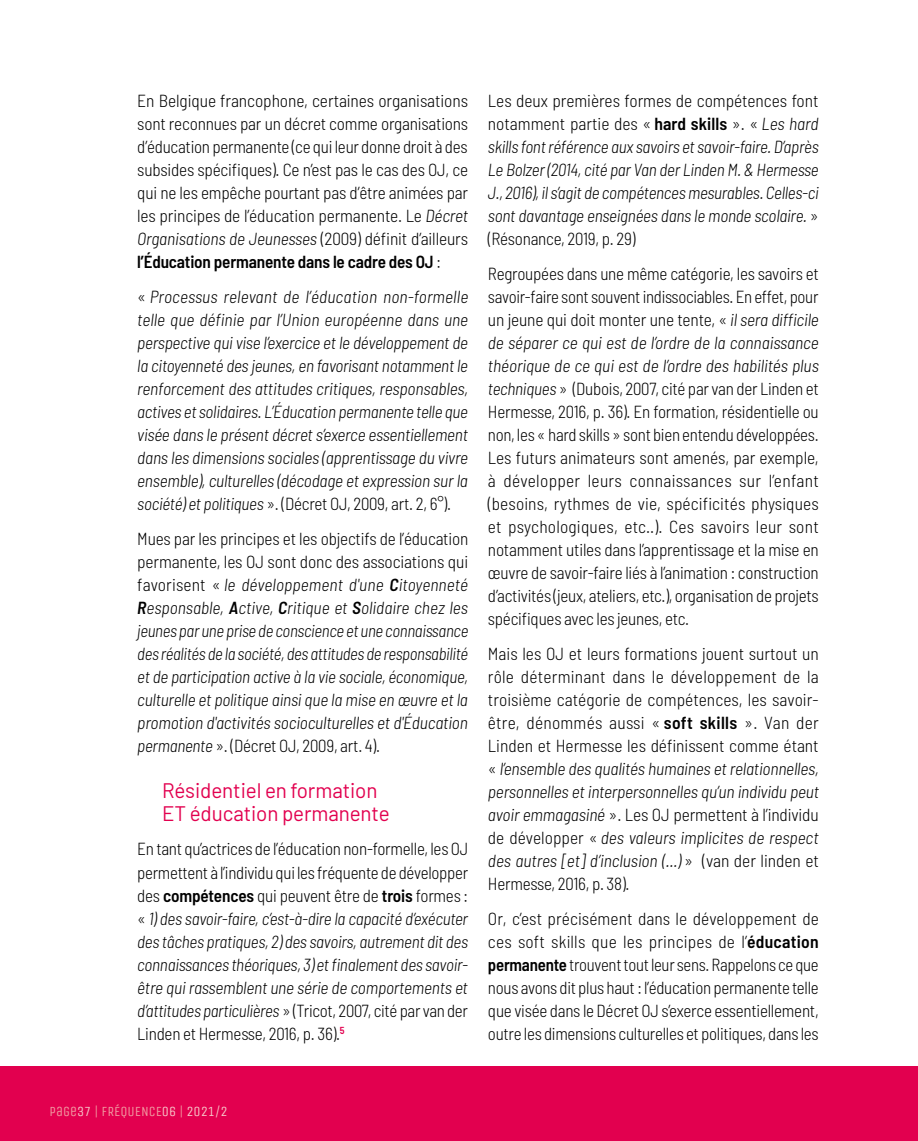
<style>
.page{position:relative;width:918px;height:1141px;background:#fff}
.page>*{position:absolute;margin:0;border:0;box-sizing:border-box;transform-origin:0 0}
.t1{font:21px/23.1px "Barlow";letter-spacing:-.005em;color:#e2004f}
.t2{font:300 semi-condensed 17.5px/23.1px "Barlow";letter-spacing:-.015em;color:#000;text-align:justify}
.t3{font:italic 300 semi-condensed 17.5px/23.1px "Barlow";letter-spacing:-.01em;color:#000;text-align:justify}
.t4{font:14px "Unica One";color:#f19ba1}
.s1{font-style:italic}
.s2{font-weight:600}
.s3{font-style:normal}
.s4{font-weight:600;font-style:normal}
.s5{color:#f7c6c8}
</style>
<div class="page">
<div style="left:0;top:1067px;width:918px;height:74px;background:#e2004f"></div>
<p class="t2" style="left:137px;top:89px;width:332px">En Belgique francophone, certaines organisations sont reconnues par un décret comme organisations d’éducation permanente (ce qui leur donne droit à des subsides spécifiques). Ce n’est pas le cas des OJ, ce qui ne les empêche pourtant pas d’être animées par les principes de l’éducation permanente. Le <span class="s1">Décret Organisations de Jeunesses</span> (2009) définit d’ailleurs <span class="s2">l’Éducation permanente dans le cadre des OJ</span> :</p>
<p class="t3" style="left:137px;top:285px;width:332px"><span class="s3">«</span> Processus relevant de l’éducation non-formelle telle que définie par l’Union européenne dans une perspective qui vise l’exercice et le développement de la citoyenneté des jeunes, en favorisant notamment le renforcement des attitudes critiques, responsables, actives et solidaires. L’Éducation permanente telle que visée dans le présent décret s’exerce essentiellement dans les dimensions sociales (apprentissage du vivre ensemble), culturelles (décodage et expression sur la société) et politiques <span class="s3">». (Décret OJ, 2009, art. 2, 6°).</span></p>
<p class="t3" style="left:137px;top:526px;width:332px"><span class="s3">Mues par les principes et les objectifs de l’éducation permanente, les OJ sont donc des associations qui favorisent «</span> le développement d'une <span class="s2">C</span>itoyenneté <span class="s2">R</span>esponsable, <span class="s2">A</span>ctive, <span class="s2">C</span>ritique et <span class="s2">S</span>olidaire chez les jeunes par une prise de conscience et une connaissance des réalités de la société, des attitudes de responsabilité et de participation active à la vie sociale, économique, culturelle et politique ainsi que la mise en œuvre et la promotion d'activités socioculturelles et d'Éducation permanente <span class="s3">». (Décret OJ, 2009, art. 4).</span></p>
<p class="t1" style="left:162px;top:777px;width:229px">Résidentiel en formation<br>ET éducation permanente</p>
<p class="t3" style="left:137px;top:837px;width:332px"><span class="s3">En tant qu’actrices de l’éducation non-formelle, les OJ permettent à l’individu qui les fréquente de développer des</span> <span class="s4">compétences</span> <span class="s3">qui peuvent être de</span> <span class="s4">trois</span> <span class="s3">formes : «</span> 1) des savoir-faire, c’est-à-dire la capacité d’exécuter des tâches pratiques, 2) des savoirs, autrement dit des connaissances théoriques, 3) et finalement des savoir&shy;être qui rassemblent une série de comportements et d’attitudes particulières <span class="s3">» (Tricot, 2007, cité par van der Linden et Hermesse, 2016, p. 36).</span><sup>5</sup></p>
<p class="t3" style="left:488px;top:89px;width:332px"><span class="s3">Les deux premières formes de compétences font notamment partie des «</span> <span class="s4">hard skills</span> <span class="s3">». «</span> Les hard skills font référence aux savoirs et savoir-faire. D’après Le Bolzer (2014, cité par Van der Linden M. &amp; Hermesse J., 2016), il s’agit de compétences mesurables. Celles-ci sont davantage enseignées dans le monde scolaire. <span class="s3">» (Résonance, 2019, p. 29)</span></p>
<p class="t2" style="left:488px;top:261px;width:332px">Regroupées dans une même catégorie, les savoirs et savoir-faire sont souvent indissociables. En effet, pour un jeune qui doit monter une tente, « <span class="s1">il sera difficile de séparer ce qui est de l’ordre de la connaissance théorique de ce qui est de l’ordre des habilités plus techniques</span> » (Dubois, 2007, cité par van der Linden et Hermesse, 2016, p. 36). En formation, résidentielle ou non, les « hard skills » sont bien entendu développées.<br>Les futurs animateurs sont amenés, par exemple, à développer leurs connaissances sur l’enfant (besoins, rythmes de vie, spécificités physiques et psychologiques, etc..). Ces savoirs leur sont notamment utiles dans l’apprentissage et la mise en œuvre de savoir-faire liés à l’animation : construction d’activités (jeux, ateliers, etc.), organisation de projets spécifiques avec les jeunes, etc.</p>
<p class="t2" style="left:488px;top:641px;width:332px">Mais les OJ et leurs formations jouent surtout un rôle déterminant dans le développement de la troisième catégorie de compétences, les savoir&shy;être, dénommés aussi « <span class="s2">soft skills</span> ». Van der Linden et Hermesse les définissent comme étant « <span class="s1">l’ensemble des qualités humaines et relationnelles, personnelles et interpersonnelles qu’un individu peut avoir emmagasiné</span> ». Les OJ permettent à l’individu de développer « <span class="s1">des valeurs implicites de respect des autres [et] d’inclusion (…)</span> » (van der linden et Hermesse, 2016, p. 38).</p>
<p class="t2" style="left:488px;top:906px;width:332px">Or, c’est précisément dans le développement de ces soft skills que les principes de l’<span class="s2">éducation permanente</span> trouvent tout leur sens. Rappelons ce que nous avons dit plus haut : l’éducation permanente telle que visée dans le Décret OJ s’exerce essentiellement, outre les dimensions culturelles et politiques, dans les</p>
<p class="t4" style="left:50px;top:1103px;width:179px">page<span class="s5">37</span> | FRÉQUENCE<span class="s5">06</span> | <span class="s5">2021/2</span></p>
</div>
